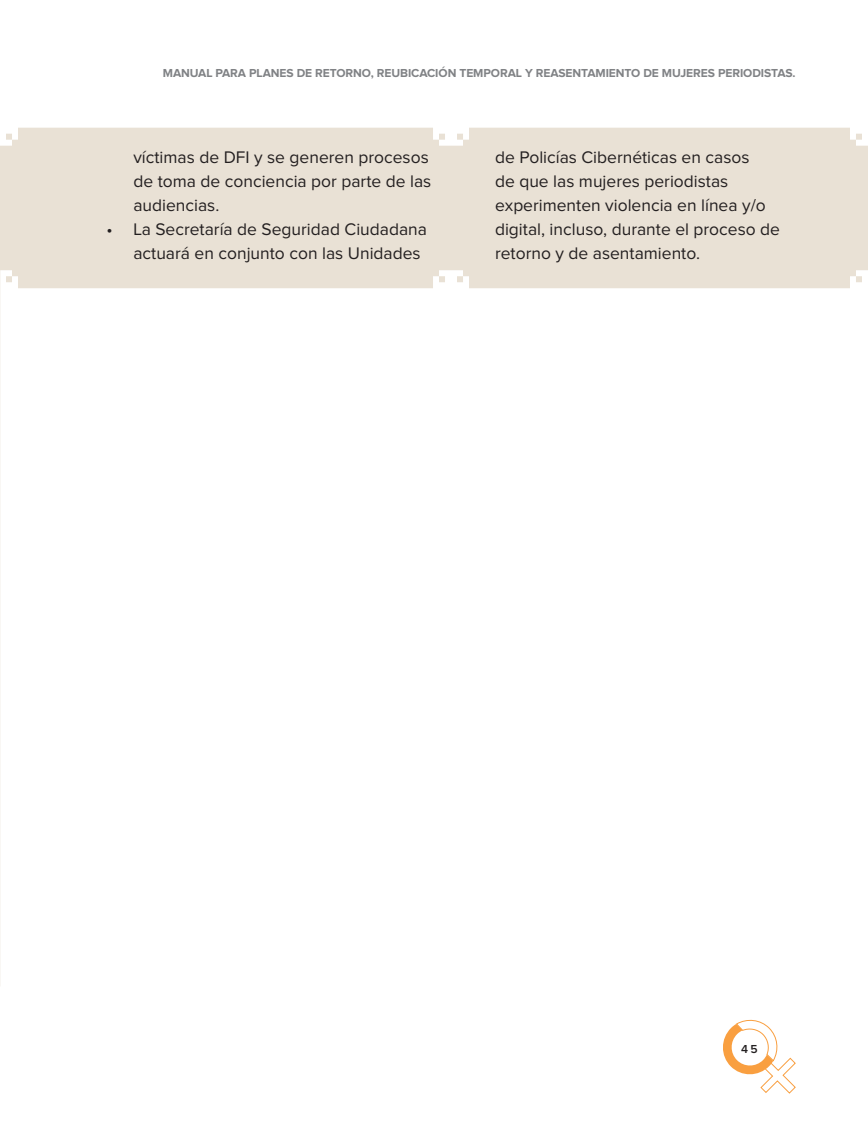
<style>
.page{position:relative;width:868px;height:1132px;background:#fff}
.page>*{position:absolute;margin:0;border:0;box-sizing:border-box;transform-origin:0 0}
.t1{font:17.4px/24px "Proxima Nova";color:#231f20}
.t2{font:700 12px "Proxima Nova";letter-spacing:-.005em;color:#808285}
.t3{font:600 12px "Proxima Nova";color:#231f20}
</style>
<div class="page">
<svg style="left:723px;top:1019px;width:73px;height:74px"></svg>
<div style="left:0;top:128px;width:451px;height:160px;background:#e9e1d5"></div>
<div style="left:451px;top:128px;width:416px;height:160px;background:#e9e1d5"></div>
<p class="t2" style="left:163px;top:68px;width:634px">MANUAL PARA PLANES DE RETORNO, REUBICACIÓN TEMPORAL Y REASENTAMIENTO DE MUJERES PERIODISTAS.</p>
<p class="t1" style="left:133px;top:146px;width:299px">víctimas de DFI y se generen procesos de toma de conciencia por parte de las audiencias.</p>
<p class="t1" style="left:133px;top:218px;width:295px;text-indent:-27px">• La Secretaría de Seguridad Ciudadana actuará en conjunto con las Unidades</p>
<p class="t1" style="left:495px;top:146px;width:286px">de Policías Cibernéticas en casos<br>de que las mujeres periodistas experimenten violencia en línea y/o digital, incluso, durante el proceso de retorno y de asentamiento.</p>
<p class="t3" style="left:740px;top:1039px;width:18px">45</p>
</div>
